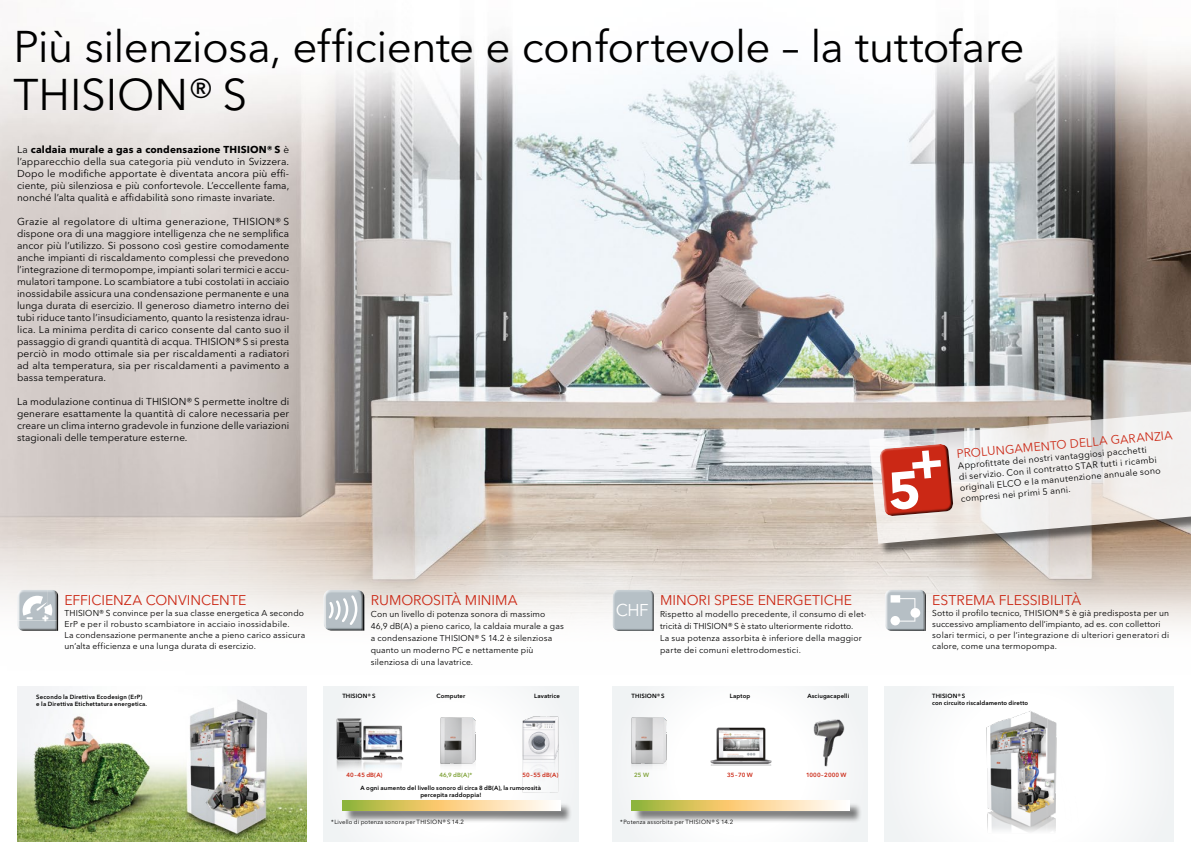
<style>
.page{position:relative;width:1191px;height:842px;background:#fff}
.page>*{position:absolute;margin:0;border:0;box-sizing:border-box;transform-origin:0 0}
.t1{font:44px/48px "Avenir Next LT Pro";letter-spacing:-.015em;color:#000}
.t2{font:17px "Avenir Next LT Pro";color:#fff}
.t3{font:14px "Avenir Next LT Pro";color:#cb2815}
.t4{font:12px "Avenir Next LT Pro";color:#cb2815}
.t5{font:10px/12px "Avenir Next LT Pro";letter-spacing:.005em;color:#000;text-align:justify}
.t6{font:9px/11px "Avenir Next LT Pro";color:#000}
.t7{font:8.5px/12px "Avenir Next LT Pro";letter-spacing:.015em;color:#000}
.t8{font:600 6px/7px "Avenir Next LT Pro";letter-spacing:.02em;color:#000}
.t9{font:6px "Avenir Next LT Pro";letter-spacing:.02em;color:#000}
.t10{font:600 6px "Avenir Next LT Pro";letter-spacing:.015em;color:#cb2815}
.t11{font:600 6px "Avenir Next LT Pro";color:#7ea136}
.s1{font-weight:700}
</style>
<div class="page">
<img style="left:0;top:40px;width:1191px;height:492px">
<svg style="left:0;top:532px;width:1191px;height:169px"></svg>
<div style="left:871px;top:413px;width:320px;height:143px;background:#000;opacity:.75"></div>
<svg style="left:867px;top:409px;width:324px;height:136px"></svg>
<div style="left:611px;top:589px;width:41px;height:42px;background:#fff;opacity:.75"></div>
<div style="left:614px;top:589px;width:40px;height:42px;background:#000;opacity:.75"></div>
<div style="left:883px;top:589px;width:41px;height:42px;background:#f1f1f3"></div>
<div style="left:886px;top:589px;width:40px;height:42px;background:#000;opacity:.75"></div>
<div style="left:322px;top:589px;width:40px;height:42px;background:#fff;opacity:.75"></div>
<div style="left:325px;top:589px;width:40px;height:42px;background:#000;opacity:.75"></div>
<div style="left:15px;top:589px;width:41px;height:42px;background:#f2f3f4"></div>
<div style="left:19px;top:589px;width:39px;height:42px;background:#000;opacity:.75"></div>
<div style="left:884px;top:686px;width:290px;height:156px;background:#fafbfb"></div>
<div style="left:323px;top:686px;width:255px;height:156px;background:#fcfcfd"></div>
<div style="left:612px;top:686px;width:255px;height:156px;background:#fcfcfc"></div>
<img style="left:986px;top:711px;width:71px;height:120px">
<div style="left:344px;top:802px;width:228px;height:21px;background:#000;opacity:.5"></div>
<svg style="left:342px;top:801px;width:218px;height:10px;background:#e3d082"></svg>
<div style="left:633px;top:802px;width:229px;height:21px;background:#000;opacity:.5"></div>
<svg style="left:631px;top:801px;width:218px;height:10px;background:#e5d38c"></svg>
<img style="left:17px;top:686px;width:289px;height:156px">
<img style="left:813px;top:719px;width:32px;height:47px">
<img style="left:518px;top:716px;width:45px;height:90px">
<img style="left:440px;top:717px;width:36px;height:49px">
<img style="left:624px;top:710px;width:43px;height:58px">
<img style="left:328px;top:714px;width:76px;height:57px">
<img style="left:710px;top:727px;width:62px;height:39px">
<svg style="left:877px;top:443px;width:76px;height:75px;background:#cf5c4e"></svg>
<h1 class="t1" style="left:13px;top:22px;width:1012px">Più silenziosa, efficiente e confortevole – la tuttofare<br>THISION® S</h1>
<p class="t5" style="left:17px;top:143px;width:274px">La <span class="s1">caldaia murale a gas a condensazione THISION® S</span> è l’apparecchio della sua categoria più venduto in Svizzera.<br>Dopo le modifiche apportate è diventata ancora più effi&shy;ciente, più silenziosa e più confortevole. L’eccellente fama, nonché l’alta qualità e affidabilità sono rimaste invariate.</p>
<p class="t5" style="left:17px;top:215px;width:274px">Grazie al regolatore di ultima generazione, THISION® S dispone ora di una maggiore intelligenza che ne semplifica ancor più l’utilizzo. Si possono così gestire comodamente anche impianti di riscaldamento complessi che prevedono l’integrazione di termopompe, impianti solari termici e accu&shy;mulatori tampone. Lo scambiatore a tubi costolati in acciaio inossidabile assicura una condensazione permanente e una lunga durata di esercizio. Il generoso diametro interno dei tubi riduce tanto l’insudiciamento, quanto la resistenza idrau&shy;lica. La minima perdita di carico consente dal canto suo il passaggio di grandi quantità di acqua. THISION® S si presta perciò in modo ottimale sia per riscaldamenti a radiatori ad alta temperatura, sia per riscaldamenti a pavimento a bassa temperatura.</p>
<p class="t5" style="left:17px;top:395px;width:274px">La modulazione continua di THISION® S permette inoltre di generare esattamente la quantità di calore necessaria per creare un clima interno gradevole in funzione delle variazioni stagionali delle temperature esterne.</p>
<p class="t4" style="left:956px;top:447px;width:218px;rotate:-5deg">PROLUNGAMENTO DELLA GARANZIA</p>
<p class="t6" style="left:957px;top:460px;width:203px;rotate:-5deg">Approfi ttate dei nostri vantaggiosi pacchetti<br>di servizio. Con il contratto STAR tutti i ricambi originali ELCO e la manutenzione annuale sono</p>
<p class="t6" style="left:960px;top:493px;width:112px;rotate:-5deg">compresi nei primi 5 anni.</p>
<h3 class="t3" style="left:64px;top:592px;width:183px">EFFICIENZA CONVINCENTE</h3>
<p class="t7" style="left:64px;top:608px;width:242px;line-height:11px">THISION® S convince per la sua classe energetica A secondo ErP e per il robusto scambiatore in acciaio inossidabile.<br>La condensazione permanente anche a pieno carico assicura un’alta efficienza e una lunga durata di esercizio.</p>
<p class="t8" style="left:36px;top:693px;width:112px">Secondo la Direttiva Ecodesign (ErP) e la Direttiva Etichettatura energetica.</p>
<h3 class="t3" style="left:371px;top:592px;width:148px">RUMOROSITÀ MINIMA</h3>
<p class="t7" style="left:371px;top:608px;width:195px">Con un livello di potenza sonora di massimo 46,9 dB(A) a pieno carico, la caldaia murale a gas a condensazione THISION® S 14.2 è silenziosa quanto un moderno PC e nettamente più silenziosa di una lavatrice.</p>
<h2 class="t2" style="left:616px;top:600px;width:34px">CHF</h2>
<h3 class="t3" style="left:660px;top:592px;width:194px">MINORI SPESE ENERGETICHE</h3>
<p class="t7" style="left:660px;top:608px;width:208px">Rispetto al modello precedente, il consumo di elet&shy;tricità di THISION®S è stato ulteriormente ridotto.<br>La sua potenza assorbita è inferiore della maggior parte dei comuni elettrodomestici.</p>
<p class="t8" style="left:342px;top:692px;width:35px">THISION®S</p>
<p class="t8" style="left:436px;top:692px;width:30px">Computer</p>
<p class="t8" style="left:534px;top:692px;width:27px">Lavatrice</p>
<p class="t8" style="left:631px;top:692px;width:35px">THISION®S</p>
<p class="t8" style="left:730px;top:692px;width:22px">Laptop</p>
<p class="t8" style="left:807px;top:692px;width:43px">Asciugacapelli</p>
<p class="t10" style="left:346px;top:771px;width:38px">40–45 dB(A)</p>
<p class="t10" style="left:522px;top:771px;width:37px">50–55 dB(A)</p>
<p class="t10" style="left:727px;top:771px;width:27px">35–70 W</p>
<p class="t10" style="left:806px;top:771px;width:42px">1000–2000 W</p>
<p class="t8" style="left:360px;top:784px;width:182px;text-align:center">A ogni aumento del livello sonoro di circa 8 dB(A), la rumorosità percepita raddoppia!</p>
<p class="t11" style="left:439px;top:771px;width:34px">46,9 dB(A)*</p>
<p class="t11" style="left:634px;top:771px;width:16px">25 W</p>
<p class="t9" style="left:331px;top:818px;width:134px">* Livello di potenza sonora per THISION® S 14.2</p>
<p class="t9" style="left:620px;top:818px;width:114px">* Potenza assorbita per THISION® S 14.2</p>
<h3 class="t3" style="left:932px;top:592px;width:150px">ESTREMA FLESSIBILITÀ</h3>
<p class="t7" style="left:932px;top:608px;width:239px;line-height:11px">Sotto il profilo tecnico, THISION® S è già predisposta per un successivo ampliamento dell’impianto, ad es. con collettori solari termici, o per l’integrazione di ulteriori generatori di calore, come una termopompa.</p>
<p class="t8" style="left:932px;top:692px;width:97px">THISION®S<br>con circuito riscaldamento diretto</p>
</div>
